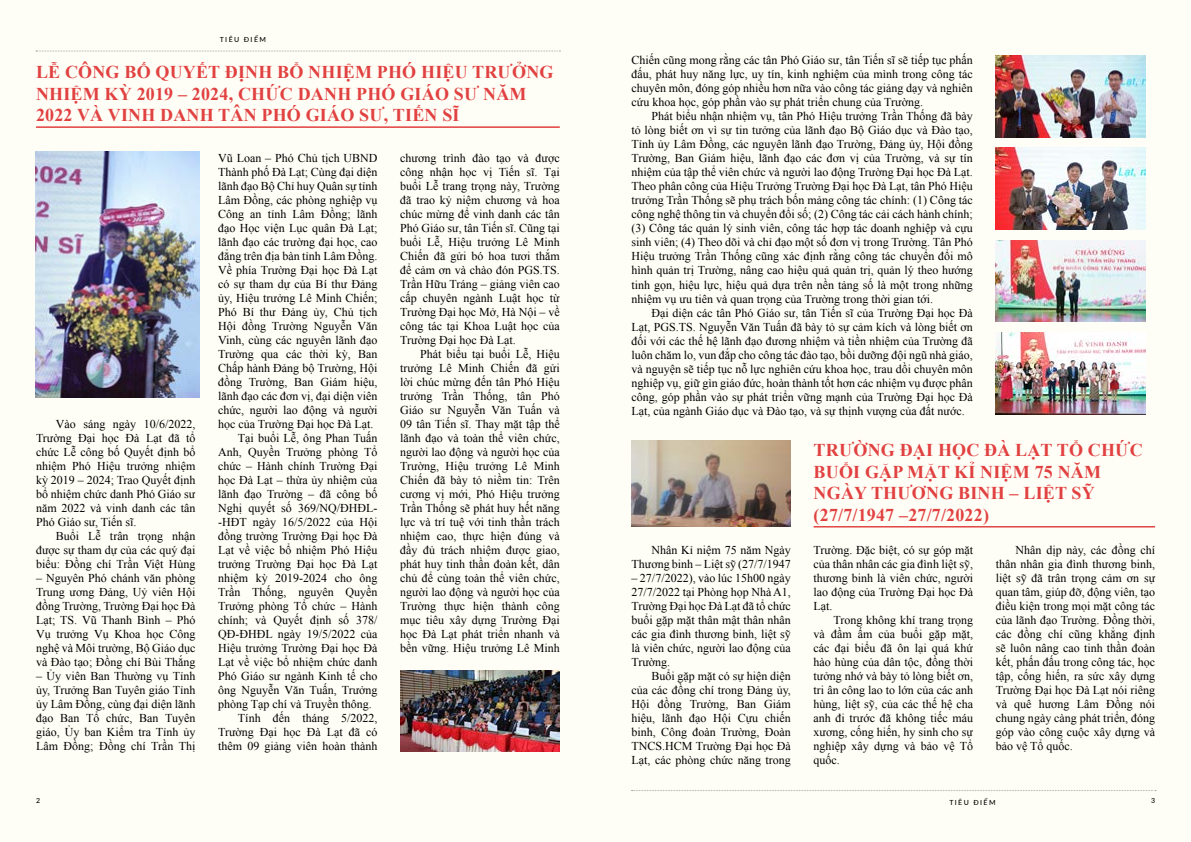
<style>
.page{position:relative;width:1191px;height:842px;background:#fff}
.page>*{position:absolute;margin:0;border:0;box-sizing:border-box;transform-origin:0 0}
.t1{font:700 18px/21.6px "Times New Roman";letter-spacing:.01em;color:#e14141}
.t2{font:12px/14px "Times New Roman";color:#000;text-align:justify}
.t3{font:500 7px "Lato";letter-spacing:.2em;color:#000}
</style>
<div class="page">
<div style="left:0;top:0;width:595px;height:842px;background:#fffef6"></div>
<div style="left:595px;top:0;width:596px;height:842px;background:#fffef6"></div>
<svg style="left:36px;top:51px;width:524px;height:1px"></svg>
<svg style="left:631px;top:790px;width:525px;height:1px"></svg>
<hr style="left:36px;top:127px;width:524px;height:1px;background:#e14141">
<hr style="left:813px;top:526px;width:342px;height:1px;background:#e14141">
<hr style="left:813px;top:527px;width:342px;height:1px;background:#e14141">
<img style="left:36px;top:151px;width:164px;height:246px">
<img style="left:400px;top:670px;width:159px;height:82px">
<img style="left:995px;top:55px;width:150px;height:82px">
<img style="left:995px;top:148px;width:150px;height:81px">
<img style="left:995px;top:240px;width:150px;height:82px">
<img style="left:995px;top:332px;width:150px;height:82px">
<img style="left:631px;top:440px;width:160px;height:86px">
<p class="t3" style="left:220px;top:34px;width:48px">TIÊU ĐIỂM</p>
<h1 class="t1" style="left:36px;top:61px;width:519px">LỄ CÔNG BỐ QUYẾT ĐỊNH BỔ NHIỆM PHÓ HIỆU TRƯỞNG<br>NHIỆM KỲ 2019 – 2024, CHỨC DANH PHÓ GIÁO SƯ NĂM<br>2022 VÀ VINH DANH TÂN PHÓ GIÁO SƯ, TIẾN SĨ</h1>
<p class="t2" style="left:36px;top:417px;width:161px;text-indent:20px">Vào sáng ngày 10/6/2022, Trường Đại học Đà Lạt đã tổ chức Lễ công bố Quyết định bổ nhiệm Phó Hiệu trưởng nhiệm kỳ 2019 – 2024; Trao Quyết định bổ nhiệm chức danh Phó Giáo sư năm 2022 và vinh danh các tân Phó Giáo sư, Tiến sĩ.</p>
<p class="t2" style="left:36px;top:529px;width:161px;text-indent:20px">Buổi Lễ trân trọng nhận được sự tham dự của các quý đại biểu: Đồng chí Trần Việt Hùng</p>
<p class="t2" style="left:36px;top:571px;width:161px">– Nguyên Phó chánh văn phòng Trung ương Đảng, Uỷ viên Hội đồng Trường, Trường Đại học Đà Lạt; TS. Vũ Thanh Bình – Phó Vụ trưởng Vụ Khoa học Công nghệ và Môi trường, Bộ Giáo dục và Đào tạo; Đồng chí Bùi Thắng</p>
<p class="t2" style="left:36px;top:669px;width:161px">– Ủy viên Ban Thường vụ Tỉnh ủy, Trưởng Ban Tuyên giáo Tỉnh ủy Lâm Đồng, cùng đại diện lãnh đạo Ban Tổ chức, Ban Tuyên giáo, Ủy ban Kiểm tra Tỉnh ủy Lâm Đồng; Đồng chí Trần Thị</p>
<p class="t2" style="left:218px;top:151px;width:161px">Vũ Loan – Phó Chủ tịch UBND</p>
<p class="t2" style="left:218px;top:165px;width:161px">Thành phố Đà Lạt; Cùng đại diện</p>
<p class="t2" style="left:218px;top:179px;width:161px">lãnh đạo Bộ Chỉ huy Quân sự tỉnh</p>
<p class="t2" style="left:218px;top:193px;width:161px">Lâm Đồng, các phòng nghiệp vụ</p>
<p class="t2" style="left:218px;top:207px;width:161px">Công an tỉnh Lâm Đồng; lãnh</p>
<p class="t2" style="left:218px;top:221px;width:161px">đạo Học viện Lục quân Đà Lạt;</p>
<p class="t2" style="left:218px;top:235px;width:161px">lãnh đạo các trường đại học, cao</p>
<p class="t2" style="left:218px;top:249px;width:161px">đẳng trên địa bàn tỉnh Lâm Đồng.</p>
<p class="t2" style="left:218px;top:263px;width:161px">Về phía Trường Đại học Đà Lạt</p>
<p class="t2" style="left:218px;top:277px;width:161px">có sự tham dự của Bí thư Đảng</p>
<p class="t2" style="left:218px;top:291px;width:161px">ủy, Hiệu trưởng Lê Minh Chiến;</p>
<p class="t2" style="left:218px;top:305px;width:161px">Phó Bí thư Đảng ủy, Chủ tịch</p>
<p class="t2" style="left:218px;top:319px;width:161px">Hội đồng Trường Nguyễn Văn</p>
<p class="t2" style="left:218px;top:333px;width:161px">Vinh, cùng các nguyên lãnh đạo</p>
<p class="t2" style="left:218px;top:347px;width:161px">Trường qua các thời kỳ, Ban</p>
<p class="t2" style="left:218px;top:361px;width:161px">Chấp hành Đảng bộ Trường, Hội</p>
<p class="t2" style="left:218px;top:375px;width:161px">đồng Trường, Ban Giám hiệu,</p>
<p class="t2" style="left:218px;top:389px;width:161px">lãnh đạo các đơn vị, đại diện viên</p>
<p class="t2" style="left:218px;top:403px;width:161px">chức, người lao động và người</p>
<p class="t2" style="left:218px;top:417px;width:157px">học của Trường Đại học Đà Lạt.</p>
<p class="t2" style="left:238px;top:431px;width:141px">Tại buổi Lễ, ông Phan Tuấn</p>
<p class="t2" style="left:218px;top:445px;width:161px">Anh, Quyền Trưởng phòng Tổ</p>
<p class="t2" style="left:218px;top:459px;width:161px">chức – Hành chính Trường Đại</p>
<p class="t2" style="left:218px;top:473px;width:161px">học Đà Lạt – thừa ủy nhiệm của</p>
<p class="t2" style="left:218px;top:487px;width:161px">lãnh đạo Trường – đã công bố</p>
<p class="t2" style="left:218px;top:501px;width:161px">Nghị quyết số 369/NQ/ĐHĐL-</p>
<p class="t2" style="left:218px;top:515px;width:161px">-HĐT ngày 16/5/2022 của Hội</p>
<p class="t2" style="left:218px;top:529px;width:161px">đồng trường Trường Đại học Đà</p>
<p class="t2" style="left:218px;top:543px;width:161px">Lạt về việc bổ nhiệm Phó Hiệu</p>
<p class="t2" style="left:218px;top:557px;width:161px">trưởng Trường Đại học Đà Lạt</p>
<p class="t2" style="left:218px;top:571px;width:161px">nhiệm kỳ 2019-2024 cho ông</p>
<p class="t2" style="left:218px;top:585px;width:161px">Trần Thống, nguyên Quyền</p>
<p class="t2" style="left:218px;top:599px;width:161px">Trưởng phòng Tổ chức – Hành</p>
<p class="t2" style="left:218px;top:613px;width:161px">chính; và Quyết định số 378/</p>
<p class="t2" style="left:218px;top:627px;width:161px">QĐ-ĐHĐL ngày 19/5/2022 của</p>
<p class="t2" style="left:218px;top:641px;width:161px">Hiệu trưởng Trường Đại học Đà</p>
<p class="t2" style="left:218px;top:655px;width:161px">Lạt về việc bổ nhiệm chức danh</p>
<p class="t2" style="left:218px;top:669px;width:161px">Phó Giáo sư ngành Kinh tế cho</p>
<p class="t2" style="left:218px;top:683px;width:161px">ông Nguyễn Văn Tuấn, Trưởng</p>
<p class="t2" style="left:218px;top:697px;width:155px">phòng Tạp chí và Truyền thông.</p>
<p class="t2" style="left:238px;top:711px;width:141px">Tính đến tháng 5/2022,</p>
<p class="t2" style="left:218px;top:725px;width:161px">Trường Đại học Đà Lạt đã có</p>
<p class="t2" style="left:218px;top:739px;width:161px">thêm 09 giảng viên hoàn thành</p>
<p class="t2" style="left:400px;top:151px;width:161px">chương trình đào tạo và được công nhận học vị Tiến sĩ. Tại buổi Lễ trang trọng này, Trường đã trao kỷ niệm chương và hoa chúc mừng để vinh danh các tân Phó Giáo sư, tân Tiến sĩ. Cũng tại buổi Lễ, Hiệu trưởng Lê Minh Chiến đã gửi bó hoa tươi thắm để cảm ơn và chào đón PGS.TS.<br>Trần Hữu Tráng – giảng viên cao cấp chuyên ngành Luật học từ Trường Đại học Mở, Hà Nội – về công tác tại Khoa Luật học của Trường Đại học Đà Lạt.</p>
<p class="t2" style="left:400px;top:347px;width:161px;text-indent:20px">Phát biểu tại buổi Lễ, Hiệu trưởng Lê Minh Chiến đã gửi lời chúc mừng đến tân Phó Hiệu trưởng Trần Thống, tân Phó Giáo sư Nguyễn Văn Tuấn và 09 tân Tiến sĩ. Thay mặt tập thể lãnh đạo và toàn thể viên chức, người lao động và người học của Trường, Hiệu trưởng Lê Minh Chiến đã bày tỏ niềm tin: Trên cương vị mới, Phó Hiệu trưởng Trần Thống sẽ phát huy hết năng lực và trí tuệ với tinh thần trách nhiệm cao, thực hiện đúng và đầy đủ trách nhiệm được giao, phát huy tinh thần đoàn kết, dân chủ để cùng toàn thể viên chức, người lao động và người học của Trường thực hiện thành công mục tiêu xây dựng Trường Đại học Đà Lạt phát triển nhanh và bền vững. Hiệu trưởng Lê Minh</p>
<p class="t2" style="left:631px;top:53px;width:343px">Chiến cũng mong rằng các tân Phó Giáo sư, tân Tiến sĩ sẽ tiếp tục phấn đấu, phát huy năng lực, uy tín, kinh nghiệm của mình trong công tác chuyên môn, đóng góp nhiều hơn nữa vào công tác giảng dạy và nghiên cứu khoa học, góp phần vào sự phát triển chung của Trường.</p>
<p class="t2" style="left:631px;top:109px;width:343px;text-indent:20px">Phát biểu nhận nhiệm vụ, tân Phó Hiệu trưởng Trần Thống đã bày tỏ lòng biết ơn vì sự tin tưởng của lãnh đạo Bộ Giáo dục và Đào tạo, Tỉnh ủy Lâm Đồng, các nguyên lãnh đạo Trường, Đảng ủy, Hội đồng Trường, Ban Giám hiệu, lãnh đạo các đơn vị của Trường, và sự tín nhiệm của tập thể viên chức và người lao động Trường Đại học Đà Lạt.<br>Theo phân công của Hiệu Trưởng Trường Đại học Đà Lạt, tân Phó Hiệu trưởng Trần Thống sẽ phụ trách bốn mảng công tác chính: (1) Công tác công nghệ thông tin và chuyển đổi số; (2) Công tác cải cách hành chính; (3) Công tác quản lý sinh viên, công tác hợp tác doanh nghiệp và cựu sinh viên; (4) Theo dõi và chỉ đạo một số đơn vị trong Trường. Tân Phó Hiệu trưởng Trần Thống cũng xác định rằng công tác chuyển đổi mô hình quản trị Trường, nâng cao hiệu quả quản trị, quản lý theo hướng tinh gọn, hiệu lực, hiệu quả dựa trên nền tảng số là một trong những nhiệm vụ ưu tiên và quan trọng của Trường trong thời gian tới.</p>
<p class="t2" style="left:631px;top:305px;width:343px;text-indent:20px">Đại diện các tân Phó Giáo sư, tân Tiến sĩ của Trường Đại học Đà Lạt, PGS.TS. Nguyễn Văn Tuấn đã bày tỏ sự cảm kích và lòng biết ơn đối với các thế hệ lãnh đạo đương nhiệm và tiền nhiệm của Trường đã luôn chăm lo, vun đắp cho công tác đào tạo, bồi dưỡng đội ngũ nhà giáo, và nguyện sẽ tiếp tục nỗ lực nghiên cứu khoa học, trau dồi chuyên môn nghiệp vụ, giữ gìn giáo đức, hoàn thành tốt hơn các nhiệm vụ được phân công, góp phần vào sự phát triển vững mạnh của Trường Đại học Đà Lạt, của ngành Giáo dục và Đào tạo, và sự thịnh vượng của đất nước.</p>
<p class="t2" style="left:631px;top:543px;width:161px;text-align:right">Nhân Kỉ niệm 75 năm Ngày<br>Thương binh – Liệt sỹ (27/7/1947</p>
<p class="t2" style="left:631px;top:571px;width:161px">– 27/7/2022), vào lúc 15h00 ngày 27/7/2022 tại Phòng họp Nhà A1, Trường Đại học Đà Lạt đã tổ chức buổi gặp mặt thân mật thân nhân các gia đình thương binh, liệt sỹ là viên chức, người lao động của Trường.</p>
<p class="t2" style="left:631px;top:669px;width:161px;text-indent:20px">Buổi gặp mặt có sự hiện diện của các đồng chí trong Đảng ủy, Hội đồng Trường, Ban Giám hiệu, lãnh đạo Hội Cựu chiến binh, Công đoàn Trường, Đoàn TNCS.HCM Trường Đại học Đà Lạt, các phòng chức năng trong</p>
<h1 class="t1" style="left:813px;top:439px;width:331px">TRƯỜNG ĐẠI HỌC ĐÀ LẠT TỔ CHỨC<br>BUỔI GẶP MẶT KỈ NIỆM 75 NĂM<br>NGÀY THƯƠNG BINH – LIỆT SỸ (27/7/1947 –27/7/2022)</h1>
<p class="t2" style="left:813px;top:543px;width:161px">Trường. Đặc biệt, có sự góp mặt của thân nhân các gia đình liệt sỹ, thương binh là viên chức, người lao động của Trường Đại học Đà Lạt.</p>
<p class="t2" style="left:813px;top:613px;width:161px;text-indent:20px">Trong không khí trang trọng và đầm ấm của buổi gặp mặt, các đại biểu đã ôn lại quá khứ hào hùng của dân tộc, đồng thời tưởng nhớ và bày tỏ lòng biết ơn, tri ân công lao to lớn của các anh hùng, liệt sỹ, của các thế hệ cha anh đi trước đã không tiếc máu xương, cống hiến, hy sinh cho sự nghiệp xây dựng và bảo vệ Tổ quốc.</p>
<p class="t2" style="left:995px;top:543px;width:161px;text-indent:20px">Nhân dịp này, các đồng chí thân nhân gia đình thương binh, liệt sỹ đã trân trọng cảm ơn sự quan tâm, giúp đỡ, động viên, tạo điều kiện trong mọi mặt công tác của lãnh đạo Trường. Đồng thời, các đồng chí cũng khẳng định sẽ luôn nâng cao tinh thần đoàn kết, phấn đấu trong công tác, học tập, cống hiến, ra sức xây dựng Trường Đại học Đà Lạt nói riêng và quê hương Lâm Đồng nói chung ngày càng phát triển, đóng góp vào công cuộc xây dựng và bảo vệ Tổ quốc.</p>
<p class="t3" style="left:36px;top:795px;width:6px">2</p>
<p class="t3" style="left:949px;top:797px;width:48px">TIÊU ĐIỂM</p>
<p class="t3" style="left:1151px;top:795px;width:6px">3</p>
</div>
